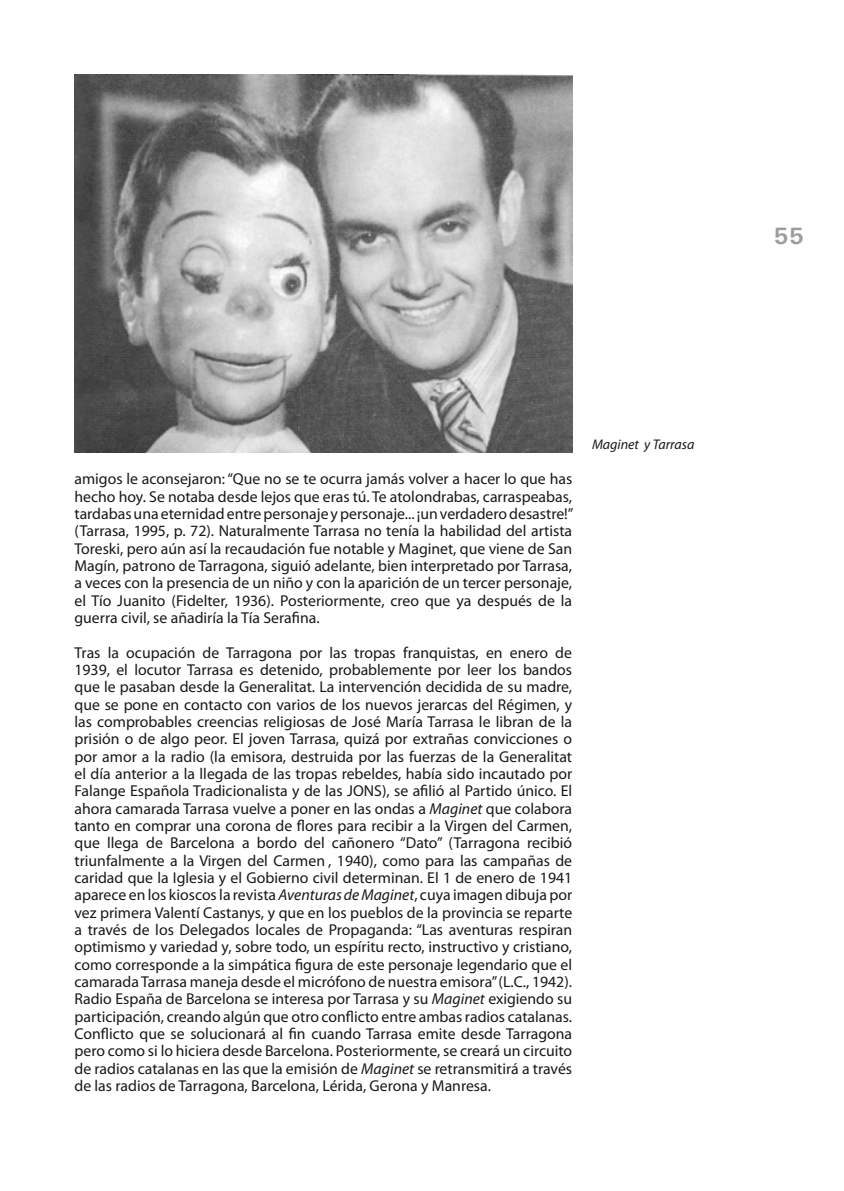
<style>
.page{position:relative;width:844px;height:1191px;background:#fff}
.page>*{position:absolute;margin:0;border:0;box-sizing:border-box;transform-origin:0 0}
.t1{font:24.5px "U65";color:#9c9d9f}
.t2{font:15.75px/17.3px "Myriad Pro";color:#1a171b;text-align:justify}
.pies{font:italic 14px "Myriad Pro";color:#1a171b}
.s1{font-style:italic}
</style>
<div class="page">
<img style="left:74px;top:74px;width:498px;height:379px">
<p class="t2" style="left:74px;top:470px;width:500px">amigos le aconsejaron: “Que no se te ocurra jamás volver a hacer lo que has hecho hoy. Se notaba desde lejos que eras tú. Te atolondrabas, carraspeabas, tardabas una eternidad entre personaje y personaje... ¡un verdadero desastre!” (Tarrasa, 1995, p. 72). Naturalmente Tarrasa no tenía la habilidad del artista Toreski, pero aún así la recaudación fue notable y Maginet, que viene de San Magín, patrono de Tarragona, siguió adelante, bien interpretado por Tarrasa, a veces con la presencia de un niño y con la aparición de un tercer personaje, el Tío Juanito (Fidelter, 1936). Posteriormente, creo que ya después de la guerra civil, se añadiría la Tía Serafina.</p>
<p class="t2" style="left:74px;top:643px;width:499px">Tras la ocupación de Tarragona por las tropas franquistas, en enero de 1939, el locutor Tarrasa es detenido, probablemente por leer los bandos que le pasaban desde la Generalitat. La intervención decidida de su madre, que se pone en contacto con varios de los nuevos jerarcas del Régimen, y las comprobables creencias religiosas de José María Tarrasa le libran de la prisión o de algo peor. El joven Tarrasa, quizá por extrañas convicciones o por amor a la radio (la emisora, destruida por las fuerzas de la Generalitat el día anterior a la llegada de las tropas rebeldes, había sido incautado por Falange Española Tradicionalista y de las JONS), se afilió al Partido único. El ahora camarada Tarrasa vuelve a poner en las ondas a <span class="s1">Maginet</span> que colabora tanto en comprar una corona de flores para recibir a la Virgen del Carmen, que llega de Barcelona a bordo del cañonero “Dato” (Tarragona recibió triunfalmente a la Virgen del Carmen , 1940), como para las campañas de caridad que la Iglesia y el Gobierno civil determinan. El 1 de enero de 1941 aparece en los kioscos la revista <span class="s1">Aventuras de Maginet</span>, cuya imagen dibuja por vez primera Valentí Castanys, y que en los pueblos de la provincia se reparte a través de los Delegados locales de Propaganda: “Las aventuras respiran optimismo y variedad y, sobre todo, un espíritu recto, instructivo y cristiano, como corresponde a la simpática figura de este personaje legendario que el camarada Tarrasa maneja desde el micrófono de nuestra emisora” (L.C., 1942).<br>Radio España de Barcelona se interesa por Tarrasa y su <span class="s1">Maginet</span> exigiendo su participación, creando algún que otro conflicto entre ambas radios catalanas.<br>Conflicto que se solucionará al fin cuando Tarrasa emite desde Tarragona pero como si lo hiciera desde Barcelona. Posteriormente, se creará un circuito de radios catalanas en las que la emisión de <span class="s1">Maginet</span> se retransmitirá a través de las radios de Tarragona, Barcelona, Lérida, Gerona y Manresa.</p>
<p class="pies" style="left:592px;top:436px;width:104px">Maginet y Tarrasa</p>
<h1 class="t1" style="left:773px;top:219px;width:32px">55</h1>
</div>
